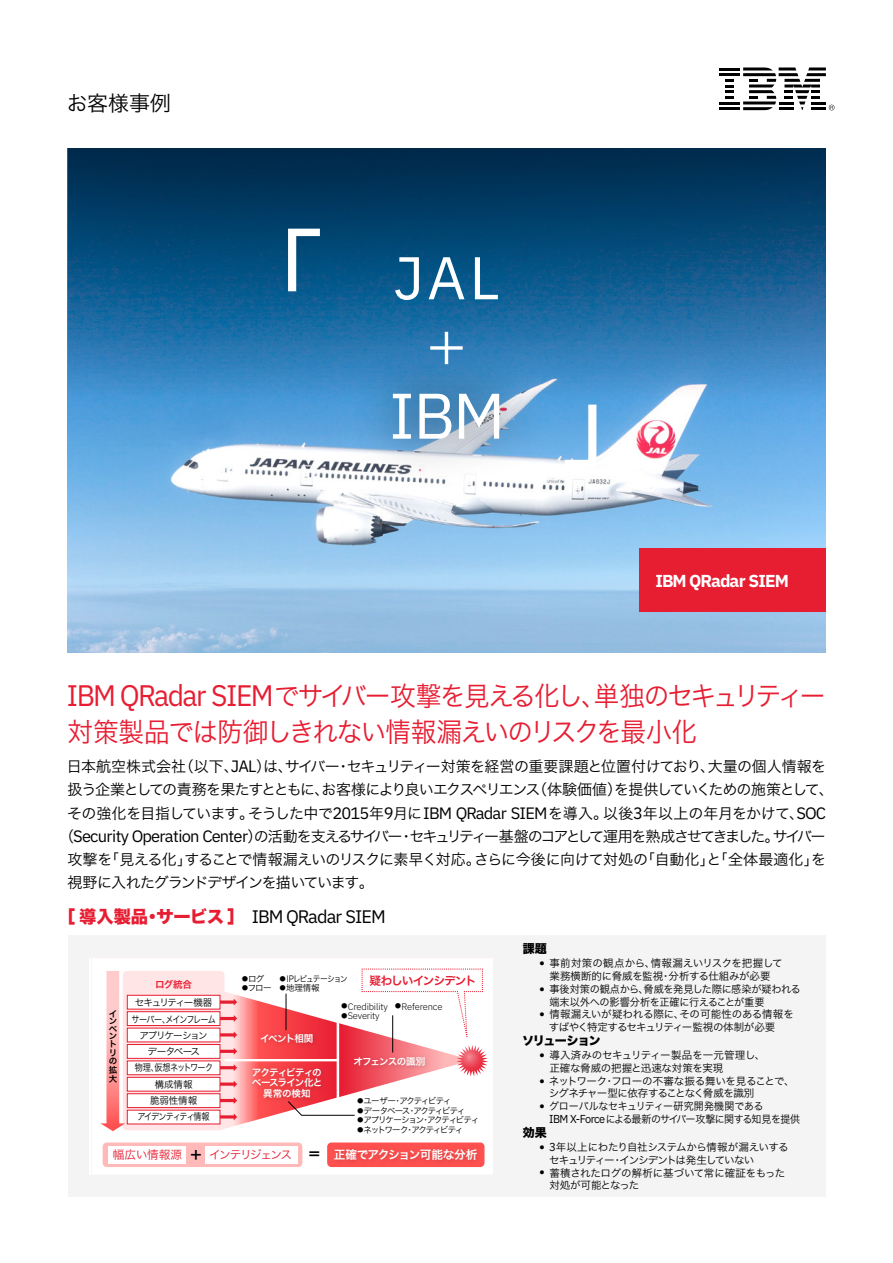
<style>
.page{position:relative;width:893px;height:1263px;background:#fff}
.page>*{position:absolute;margin:0;border:0;box-sizing:border-box;transform-origin:0 0}
.t1{font:64.35px "IBM Plex Sans";color:#fff}
.社名p1_1L{font:60.3px "IBM Plex Sans";color:#fff}
.大見出し{font:27px/36px "Hira Kaku Pro N W3";letter-spacing:-.065em;color:#e71d32;scale:.95 1}
.t2{font:21px "Hira Kaku Pro N W3";color:#000}
._16Q_GB{font:18.15px "IBM Plex Sans";letter-spacing:-.05em;color:#000}
.Solution_p1{font:700 17.4px "IBM Plex Sans";letter-spacing:-.055em;color:#fff}
.リードp1_6L{font:15px "Hira Kaku Pro N W3";letter-spacing:-.035em;color:#000}
.リードp1_6L-2{font:15px "Hira Kaku Pro N W3";letter-spacing:-.145em;color:#000}
.リードp1_6L-3{font:15px "Hira Kaku Pro N W3";letter-spacing:-.03em;color:#000}
.リードp1_6L-4{font:15px "Hira Kaku Pro N W3";letter-spacing:-.09em;color:#000}
.リードp1_6L-5{font:15px "Hira Kaku Pro N W3";letter-spacing:-.065em;color:#000}
.導入見出し{font:12px "Hira Kaku Std N W8";letter-spacing:-.065em;color:#000}
.t3{font:11.7px "Hira Kaku Pro N W6";letter-spacing:-.05em;color:#fff}
.t4{font:11.7px "Hira Kaku Pro N W6";letter-spacing:-.1em;color:#e71d32}
.t5{font:11.7px "Hira Kaku Pro N W3";letter-spacing:-.13em;color:#e71d32}
.t6{font:11.7px "Hira Kaku Pro N W3";letter-spacing:-.1em;color:#e71d32}
.導入本文小{font:10.5px/12.8px "Hira Kaku Pro N W3";letter-spacing:-.03em;color:#000}
.導入本文小-2{font:10.5px/12.8px "Hira Kaku Pro N W3";letter-spacing:-.03em;color:#000;scale:.95 1}
.導入本文小-3{font:10.5px/12.8px "Hira Kaku Pro N W3";letter-spacing:-.065em;color:#000}
.導入本文小-4{font:10.5px/12.8px "Hira Kaku Pro N W3";color:#000;text-align:center}
.t7{font:9.6px/16.4px "Hira Kaku Pro N W3";letter-spacing:-.105em;color:#000;text-align:center;scale:.85 1}
.t8{font:9.6px/10.6px "Hira Kaku Pro N W6";letter-spacing:-.085em;color:#fff;text-align:center}
.t9{font:9.6px "Hira Kaku Pro N W3";letter-spacing:-.13em;color:#000}
.t10{font:9.6px "Hira Kaku Pro N W6";color:#e71d32}
.t11{font:300 9.3px "IBM Plex Sans";letter-spacing:-.02em;color:#000}
.t12{font:8.55px "Hira Kaku Std N W3";letter-spacing:-.145em;color:#000}
.t13{font:8.55px "Hira Kaku Pro N W3";letter-spacing:-.095em;color:#000}
.t14{font:8.55px "Hira Kaku Pro N W3";letter-spacing:-.115em;color:#000}
.t15{font:8.55px/8.1px "Hira Kaku Pro N W6";color:#000}
.s1{font-family:"IBM Plex Sans";font-size:29.7px}
.s2{font-family:"IBM Plex Sans";font-size:16.5px}
.s3{font-family:"Hira Kaku Std N W8";font-size:17.25px;color:#e71d32}
.s4{font-family:"Hira Kaku Pro N W3";font-weight:400;font-size:8.55px}
.s5{font-family:"Hira Kaku Pro N W3"}
.s6{font-family:"Hira Kaku Pro N W6";font-size:13.8px;color:#000}
.s7{font-size:13.8px;color:#000}
.s8{font-family:"IBM Plex Sans";font-size:11.55px}
</style>
<div class="page">
<img style="left:68px;top:149px;width:757px;height:504px">
<hr style="left:719px;top:68px;width:21px;height:2px;background:#000">
<hr style="left:719px;top:73px;width:21px;height:3px;background:#000">
<hr style="left:719px;top:101px;width:21px;height:3px;background:#000">
<svg style="left:725px;top:79px;width:9px;height:20px"></svg>
<hr style="left:719px;top:107px;width:21px;height:3px;background:#000">
<svg style="left:743px;top:67px;width:91px;height:43px"></svg>
<div style="left:68px;top:935px;width:757px;height:262px;background:#f4f4f4"></div>
<div style="left:639px;top:549px;width:186px;height:63px;background:#e71d32"></div>
<div style="left:351px;top:347px;width:195px;height:138px;background:#000;opacity:.75"></div>
<svg style="left:288px;top:229px;width:32px;height:62px"></svg>
<svg style="left:565px;top:405px;width:31px;height:62px"></svg>
<svg style="left:430px;top:332px;width:33px;height:32px"></svg>
<div style="left:92px;top:959px;width:401px;height:215px;background:#fff"></div>
<svg style="left:123px;top:971px;width:101px;height:159px;fill:#ffe5e5"></svg>
<hr style="left:219px;top:1017px;width:15px;height:3px;background:#e71d32">
<hr style="left:219px;top:1033px;width:15px;height:3px;background:#e71d32">
<hr style="left:219px;top:1050px;width:15px;height:3px;background:#e71d32">
<hr style="left:219px;top:1066px;width:15px;height:3px;background:#e71d32">
<hr style="left:219px;top:1099px;width:15px;height:3px;background:#e71d32">
<hr style="left:219px;top:1115px;width:15px;height:3px;background:#e71d32">
<div style="left:127px;top:995px;width:93px;height:14px;background:#fff"></div>
<div style="left:127px;top:995px;width:93px;height:14px;border:1px solid #e71d32"></div>
<div style="left:127px;top:1012px;width:93px;height:13px;background:#fff"></div>
<div style="left:127px;top:1011px;width:93px;height:15px;border:1px solid #e71d32"></div>
<div style="left:127px;top:1028px;width:93px;height:14px;background:#fff"></div>
<div style="left:127px;top:1044px;width:93px;height:14px;background:#fff"></div>
<div style="left:127px;top:1044px;width:93px;height:14px;border:1px solid #e71d32"></div>
<div style="left:127px;top:1061px;width:93px;height:14px;background:#fff"></div>
<div style="left:127px;top:1061px;width:93px;height:14px;border:1px solid #e71d32"></div>
<div style="left:127px;top:1077px;width:93px;height:14px;background:#fff"></div>
<div style="left:127px;top:1077px;width:93px;height:14px;border:1px solid #e71d32"></div>
<div style="left:127px;top:1094px;width:93px;height:13px;background:#fff"></div>
<div style="left:127px;top:1093px;width:93px;height:15px;border:1px solid #e71d32"></div>
<div style="left:127px;top:1110px;width:93px;height:14px;background:#fff"></div>
<div style="left:103px;top:1142px;width:199px;height:25px;background:#ffb9b9;border-radius:4px"></div>
<div style="left:327px;top:1142px;width:157px;height:25px;background:#ff5050;border-radius:4px"></div>
<svg style="left:106px;top:971px;width:13px;height:152px;background:#ffabab"></svg>
<svg style="left:101px;top:1123px;width:24px;height:8px"></svg>
<svg style="left:222px;top:967px;width:266px;height:162px"></svg>
<div style="left:108px;top:1146px;width:78px;height:18px;background:#fff"></div>
<div style="left:205px;top:1146px;width:92px;height:18px;background:#fff"></div>
<img style="left:255px;top:1028px;width:66px;height:26px">
<img style="left:247px;top:1062px;width:82px;height:47px">
<img style="left:348px;top:1051px;width:85px;height:25px">
<img style="left:329px;top:1144px;width:156px;height:28px">
<p class="t2" style="left:67px;top:85px;width:106px">お客様事例</p>
<p class="社名p1_1L" style="left:393px;top:232px;width:108px">JAL</p>
<p class="t1" style="left:389px;top:367px;width:118px">IBM</p>
<p class="Solution_p1" style="left:656px;top:566px;width:135px">IBM QRadar SIEM</p>
<p class="大見出し" style="left:67px;top:676px;width:800px"><span class="s1">IBM QRadar SIEM</span>でサイバー攻撃を見える化し、単独のセキュリティー対策製品では防御しきれない情報漏えいのリスクを最小化</p>
<p class="リードp1_6L-3" style="left:67px;top:753px;width:761px">日本航空株式会社（以下、<span class="s2">JAL</span>）は、サイバー・セキュリティー対策を経営の重要課題と位置付けており、大量の個人情報を</p>
<p class="リードp1_6L-4" style="left:68px;top:776px;width:768px">扱う企業としての責務を果たすとともに、お客様により良いエクスペリエンス（体験価値）を提供していくための施策として、</p>
<p class="リードp1_6L" style="left:67px;top:799px;width:760px">その強化を目指しています。そうした中で<span class="s2">2015</span>年<span class="s2">9</span>月に<span class="s2">IBM QRadar SIEM</span>を導入。以後<span class="s2">3</span>年以上の年月をかけて、<span class="s2">SOC</span></p>
<p class="リードp1_6L-2" style="left:59px;top:823px;width:768px">（<span class="s2">Security Operation Center</span>）の活動を支えるサイバー・セキュリティー基盤のコアとして運用を熟成させてきました。サイバー</p>
<p class="リードp1_6L" style="left:68px;top:846px;width:760px">攻撃を「見える化」することで情報漏えいのリスクに素早く対応。さらに今後に向けて対処の「自動化」と「全体最適化」を</p>
<p class="リードp1_6L-5" style="left:68px;top:869px;width:308px">視野に入れたグランドデザインを描いています。</p>
<p class="_16Q_GB" style="left:58px;top:902px;width:329px"><span class="s3">［導入製品・サービス］</span> IBM QRadar SIEM</p>
<p class="t15" style="left:109px;top:1009px;width:10px">インベントリの拡大</p>
<p class="t10" style="left:155px;top:976px;width:39px">ログ統合</p>
<p class="t7" style="left:131px;top:1010px;width:101px">サーバー、メインフレームアプリケーション<br>データベース<br>物理、仮想ネットワーク構成情報<br>脆弱性情報<br>アイデンティティ情報</p>
<p class="t9" style="left:135px;top:994px;width:79px">セキュリティー機器</p>
<p class="t13" style="left:241px;top:971px;width:25px">●ログ</p>
<p class="t14" style="left:279px;top:971px;width:71px">●IPレピュテーション</p>
<p class="t13" style="left:241px;top:980px;width:81px">●フロー ●地理情報</p>
<p class="t4" style="left:369px;top:970px;width:109px">疑わしいインシデント</p>
<p class="t8" style="left:260px;top:1032px;width:55px">イベント相関</p>
<p class="t8" style="left:252px;top:1066px;width:72px">アクティビティのベースライン化と異常の検知</p>
<p class="t11" style="left:340px;top:999px;width:104px"><span class="s4">●</span>Credibility <span class="s4">●</span>Reference</p>
<p class="t11" style="left:340px;top:1009px;width:41px"><span class="s4">●</span>Severity</p>
<p class="t8" style="left:353px;top:1055px;width:73px">オフェンスの識別</p>
<p class="t12" style="left:356px;top:1094px;width:97px"><span class="s5">●</span>ユーザー・アクティビティ</p>
<p class="t12" style="left:356px;top:1104px;width:111px"><span class="s5">●</span>データベース・アクティビティ</p>
<p class="t12" style="left:356px;top:1113px;width:125px"><span class="s5">●</span>アプリケーション・アクティビティ</p>
<p class="t12" style="left:356px;top:1123px;width:109px"><span class="s5">●</span>ネットワーク・アクティビティ</p>
<p class="t6" style="left:113px;top:1144px;width:91px">幅広い情報源<span class="s6">＋</span></p>
<p class="t3" style="left:308px;top:1144px;width:171px"><span class="s7">＝</span> 正確でアクション可能な分析</p>
<p class="t5" style="left:209px;top:1144px;width:85px">インテリジェンス</p>
<p class="導入見出し" style="left:523px;top:942px;width:25px">課題</p>
<p class="導入本文小-4" style="left:540px;top:956px;width:244px"><sup>●</sup> 事前対策の観点から、情報漏えいリスクを把握して業務横断的に脅威を監視・分析する仕組みが必要</p>
<p class="導入本文小" style="left:549px;top:982px;width:253px;text-indent:-10px"><sup>●</sup> 事後対策の観点から、脅威を発見した際に感染が疑われる端末以外への影響分析を正確に行えることが重要</p>
<p class="導入本文小" style="left:549px;top:1007px;width:246px;text-indent:-9px"><sup>●</sup> 情報漏えいが疑われる際に、その可能性のある情報をすばやく特定するセキュリティー監視の体制が必要</p>
<p class="導入見出し" style="left:522px;top:1034px;width:80px">ソリューション</p>
<p class="導入本文小" style="left:549px;top:1048px;width:218px;text-indent:-10px"><sup>●</sup> 導入済みのセキュリティー製品を一元管理し、正確な脅威の把握と迅速な対策を実現</p>
<p class="導入本文小" style="left:549px;top:1073px;width:247px;text-indent:-9px"><sup>●</sup> ネットワーク・フローの不審な振る舞いを見ることで、シグネチャー型に依存することなく脅威を識別</p>
<p class="導入本文小-2" style="left:549px;top:1099px;width:266px;text-indent:-9px"><sup>●</sup> グローバルなセキュリティー研究開発機関である<br><span class="s8">IBM X-Force</span>による最新のサイバー攻撃に関する知見を提供</p>
<p class="導入見出し" style="left:523px;top:1126px;width:25px">効果</p>
<p class="導入本文小-3" style="left:549px;top:1140px;width:241px;text-indent:-9px"><sup>●</sup> <span class="s8">3</span>年以上にわたり自社システムから情報が漏えいするセキュリティー・インシデントは発生していない</p>
<p class="導入本文小" style="left:549px;top:1165px;width:237px;text-indent:-10px"><sup>●</sup> 蓄積されたログの解析に基づいて常に確証をもった対処が可能となった</p>
</div>
